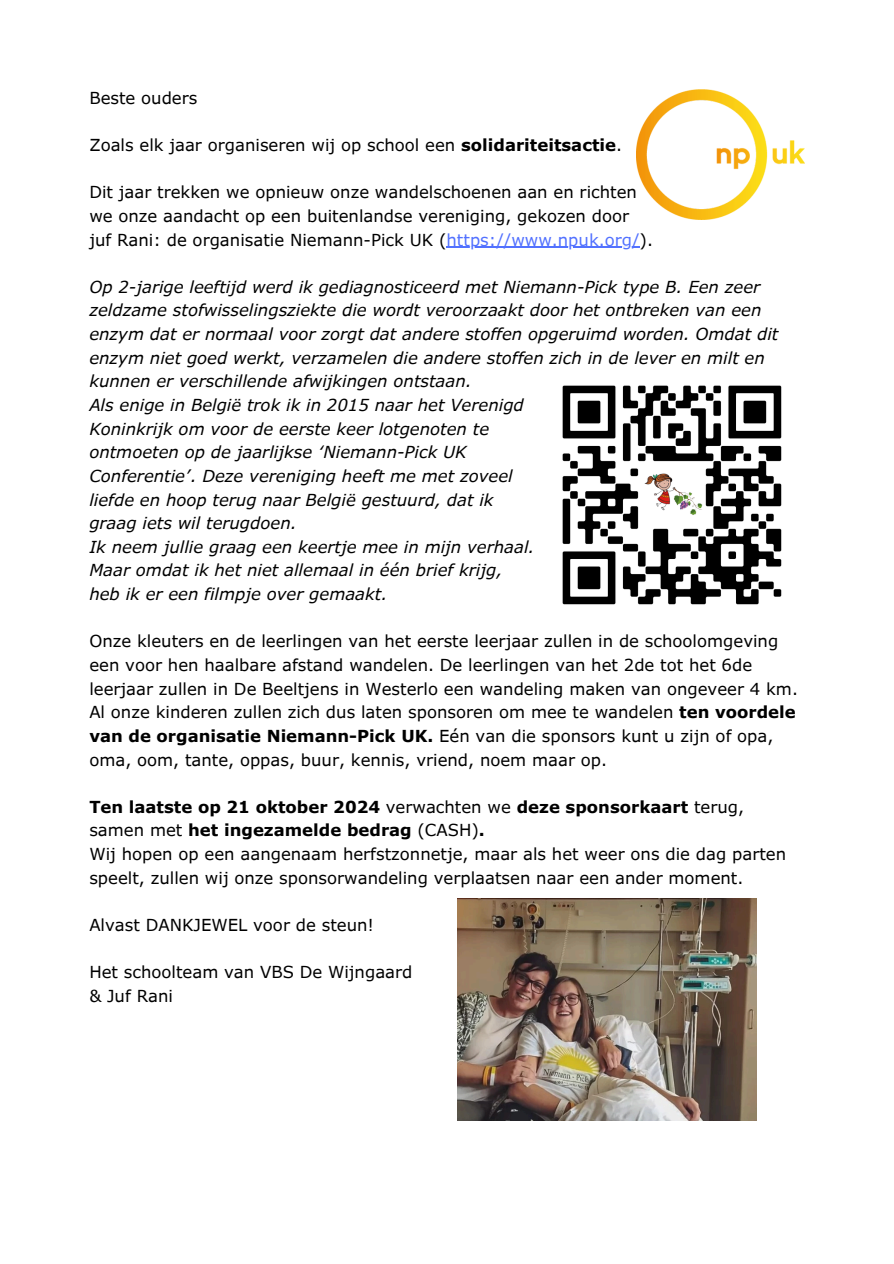
<style>
.page{position:relative;width:894px;height:1264px;background:#fff}
.page>*{position:absolute;margin:0;border:0;box-sizing:border-box;transform-origin:0 0}
.t1{font:16.5px/23.7px "Verdana Pro";color:#000}
.t2{font:italic 16.5px/23.7px "Verdana Pro";color:#000}
.t3{font:700 16.5px/23.7px "Verdana Pro";color:#000}
.s1{font-weight:700}
.s2{color:#5271ff}
.s3{font-weight:400}
</style>
<div class="page">
<hr style="left:446px;top:247px;width:193px;height:1px;background:#5271ff">
<img style="left:636px;top:89px;width:168px;height:131px">
<img style="left:457px;top:899px;width:299px;height:221px">
<img style="left:562px;top:385px;width:220px;height:220px">
<h1 class="t1" style="left:89px;top:85px;width:109px">Beste ouders</h1>
<h1 class="t1" style="left:89px;top:133px;width:534px">Zoals elk jaar organiseren wij op school een <span class="s1">solidariteitsactie</span>.</h1>
<h1 class="t1" style="left:89px;top:180px;width:565px">Dit jaar trekken we opnieuw onze wandelschoenen aan en richten we onze aandacht op een buitenlandse vereniging, gekozen door juf Rani: de organisatie Niemann-Pick UK (<span class="s2">https://www.npuk.org/</span>).</h1>
<h1 class="t2" style="left:89px;top:274px;width:690px">Op 2-jarige leeftijd werd ik gediagnosticeerd met Niemann-Pick type B. Een zeer zeldzame stofwisselingsziekte die wordt veroorzaakt door het ontbreken van een enzym dat er normaal voor zorgt dat andere stoffen opgeruimd worden. Omdat dit enzym niet goed werkt, verzamelen die andere stoffen zich in de lever en milt en kunnen er verschillende afwijkingen ontstaan.</h1>
<h1 class="t2" style="left:89px;top:392px;width:446px">Als enige in België trok ik in 2015 naar het Verenigd Koninkrijk om voor de eerste keer lotgenoten te ontmoeten op de jaarlijkse ‘Niemann-Pick UK Conferentie’. Deze vereniging heeft me met zoveel liefde en hoop terug naar België gestuurd, dat ik graag iets wil terugdoen.<br>Ik neem jullie graag een keertje mee in mijn verhaal.<br>Maar omdat ik het niet allemaal in één brief krijg, heb ik er een filmpje over gemaakt.</h1>
<h1 class="t1" style="left:89px;top:629px;width:710px">Onze kleuters en de leerlingen van het eerste leerjaar zullen in de schoolomgeving een voor hen haalbare afstand wandelen. De leerlingen van het 2de tot het 6de leerjaar zullen in De Beeltjens in Westerlo een wandeling maken van ongeveer 4 km.<br>Al onze kinderen zullen zich dus laten sponsoren om mee te wandelen <span class="s1">ten voordele</span></h1>
<h1 class="t1" style="left:89px;top:723px;width:685px"><span class="s1">van de organisatie Niemann-Pick UK.</span> Eén van die sponsors kunt u zijn of opa, oma, oom, tante, oppas, buur, kennis, vriend, noem maar op.</h1>
<h1 class="t3" style="left:89px;top:794px;width:656px">Ten laatste op 21 oktober 2024 <span class="s3">verwachten we</span> deze sponsorkaart <span class="s3">terug, samen met</span> het ingezamelde bedrag <span class="s3">(CASH)</span>.</h1>
<h1 class="t1" style="left:89px;top:841px;width:698px">Wij hopen op een aangenaam herfstzonnetje, maar als het weer ons die dag parten speelt, zullen wij onze sponsorwandeling verplaatsen naar een ander moment.</h1>
<h1 class="t1" style="left:89px;top:912px;width:286px">Alvast DANKJEWEL voor de steun!</h1>
<h1 class="t1" style="left:89px;top:959px;width:324px">Het schoolteam van VBS De Wijngaard &amp; Juf Rani</h1>
</div>
